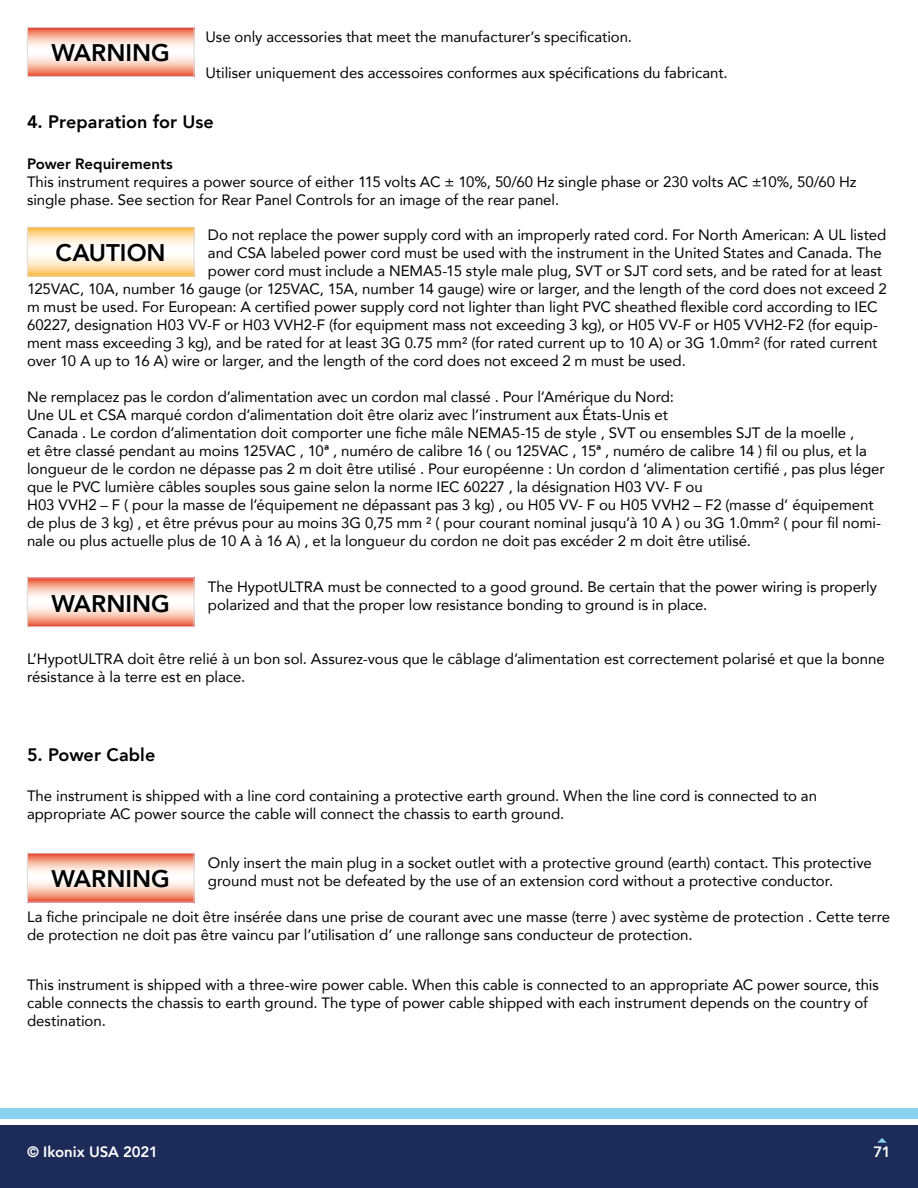
<style>
.page{position:relative;width:918px;height:1188px;background:#fff}
.page>*{position:absolute;margin:0;border:0;box-sizing:border-box;transform-origin:0 0}
.t1{font:800 24px "Avenir";color:#000}
.t2{font:800 18px "Avenir";letter-spacing:.005em;color:#000}
.t3{font:15px/18px "Avenir";letter-spacing:-.005em;color:#000}
.t4{font:800 15px "Avenir";color:#000}
.t5{font:800 15px "Avenir";letter-spacing:-.01em;color:#fff}
</style>
<div class="page">
<div style="left:0;top:1108px;width:918px;height:11px;background:#8ad3f0"></div>
<div style="left:0;top:1125px;width:918px;height:63px;background:#1d2b59"></div>
<svg style="left:29px;top:229px;width:163px;height:45px"></svg>
<div style="left:27px;top:227px;width:167px;height:49px;border:1px solid #dcddde"></div>
<svg style="left:29px;top:29px;width:163px;height:46px"></svg>
<div style="left:27px;top:27px;width:167px;height:50px;border:1px solid #dcddde"></div>
<svg style="left:29px;top:579px;width:163px;height:46px"></svg>
<div style="left:27px;top:577px;width:167px;height:50px;border:1px solid #dcddde"></div>
<svg style="left:29px;top:855px;width:163px;height:45px"></svg>
<div style="left:27px;top:853px;width:167px;height:49px;border:1px solid #dcddde"></div>
<h1 class="t1" style="left:51px;top:31px;width:120px">WARNING</h1>
<p class="t3" style="left:205px;top:27px;width:428px">Use only accessories that meet the manufacturer’s specification.</p>
<p class="t3" style="left:205px;top:63px;width:524px">Utiliser uniquement des accessoires conformes aux spécifications du fabricant.</p>
<p class="t2" style="left:27px;top:105px;width:188px">4. Preparation for Use</p>
<p class="t4" style="left:27px;top:150px;width:147px">Power Requirements</p>
<p class="t3" style="left:27px;top:172px;width:831px">This instrument requires a power source of either 115 volts AC ± 10%, 50/60 Hz single phase or 230 volts AC ±10%, 50/60 Hz single phase. See section for Rear Panel Controls for an image of the rear panel.</p>
<p class="t3" style="left:208px;top:226px;width:680px">Do not replace the power supply cord with an improperly rated cord. For North American: A UL listed</p>
<p class="t3" style="left:208px;top:244px;width:675px">and CSA labeled power cord must be used with the instrument in the United States and Canada. The</p>
<p class="t3" style="left:208px;top:262px;width:676px">power cord must include a NEMA5-15 style male plug, SVT or SJT cord sets, and be rated for at least</p>
<p class="t3" style="left:27px;top:280px;width:861px">125VAC, 10A, number 16 gauge (or 125VAC, 15A, number 14 gauge) wire or larger, and the length of the cord does not exceed 2</p>
<p class="t3" style="left:27px;top:298px;width:852px">m must be used. For European: A certified power supply cord not lighter than light PVC sheathed flexible cord according to IEC</p>
<p class="t3" style="left:27px;top:316px;width:853px">60227, designation H03 VV-F or H03 VVH2-F (for equipment mass not exceeding 3 kg), or H05 VV-F or H05 VVH2-F2 (for equip-</p>
<p class="t3" style="left:27px;top:334px;width:852px">ment mass exceeding 3 kg), and be rated for at least 3G 0.75 mm² (for rated current up to 10 A) or 3G 1.0mm² (for rated current</p>
<p class="t3" style="left:27px;top:352px;width:660px">over 10 A up to 16 A) wire or larger, and the length of the cord does not exceed 2 m must be used.</p>
<p class="t3" style="left:27px;top:388px;width:859px">Ne remplacez pas le cordon d’alimentation avec un cordon mal classé . Pour l’Amérique du Nord:<br>Une UL et CSA marqué cordon d’alimentation doit être olariz avec l’instrument aux États-Unis et<br>Canada . Le cordon d’alimentation doit comporter une fiche mâle NEMA5-15 de style , SVT ou ensembles SJT de la moelle ,<br>et être classé pendant au moins 125VAC , 10ª , numéro de calibre 16 ( ou 125VAC , 15ª , numéro de calibre 14 ) fil ou plus, et la longueur de le cordon ne dépasse pas 2 m doit être utilisé . Pour européenne : Un cordon d ‘alimentation certifié , pas plus léger que le PVC lumière câbles souples sous gaine selon la norme IEC 60227 , la désignation H03 VV- F ou<br>H03 VVH2 – F ( pour la masse de l’équipement ne dépassant pas 3 kg) , ou H05 VV- F ou H05 VVH2 – F2 (masse d’ équipement de plus de 3 kg) , et être prévus pour au moins 3G 0,75 mm ² ( pour courant nominal jusqu’à 10 A ) ou 3G 1.0mm² ( pour fil nomi&shy;nale ou plus actuelle plus de 10 A à 16 A) , et la longueur du cordon ne doit pas excéder 2 m doit être utilisé.</p>
<h1 class="t1" style="left:56px;top:231px;width:112px">CAUTION</h1>
<p class="t3" style="left:208px;top:578px;width:671px">The HypotULTRA must be connected to a good ground. Be certain that the power wiring is properly polarized and that the proper low resistance bonding to ground is in place.</p>
<p class="t3" style="left:27px;top:650px;width:859px">L’HypotULTRA doit être relié à un bon sol. Assurez-vous que le câblage d’alimentation est correctement polarisé et que la bonne résistance à la terre est en place.</p>
<h1 class="t1" style="left:51px;top:581px;width:120px">WARNING</h1>
<p class="t2" style="left:27px;top:738px;width:130px">5. Power Cable</p>
<p class="t3" style="left:27px;top:786px;width:792px">The instrument is shipped with a line cord containing a protective earth ground. When the line cord is connected to an appropriate AC power source the cable will connect the chassis to earth ground.</p>
<p class="t3" style="left:208px;top:853px;width:665px">Only insert the main plug in a socket outlet with a protective ground (earth) contact. This protective ground must not be defeated by the use of an extension cord without a protective conductor.</p>
<p class="t3" style="left:27px;top:907px;width:865px">La fiche principale ne doit être insérée dans une prise de courant avec une masse (terre ) avec système de protection . Cette terre de protection ne doit pas être vaincu par l’utilisation d’ une rallonge sans conducteur de protection.</p>
<h1 class="t1" style="left:51px;top:857px;width:120px">WARNING</h1>
<p class="t3" style="left:27px;top:976px;width:853px">This instrument is shipped with a three-wire power cable. When this cable is connected to an appropriate AC power source, this cable connects the chassis to earth ground. The type of power cable shipped with each instrument depends on the country of destination.</p>
<p class="t5" style="left:27px;top:1138px;width:132px">© Ikonix USA 2021</p>
<p class="t5" style="left:874px;top:1138px;width:19px">71</p>
</div>
